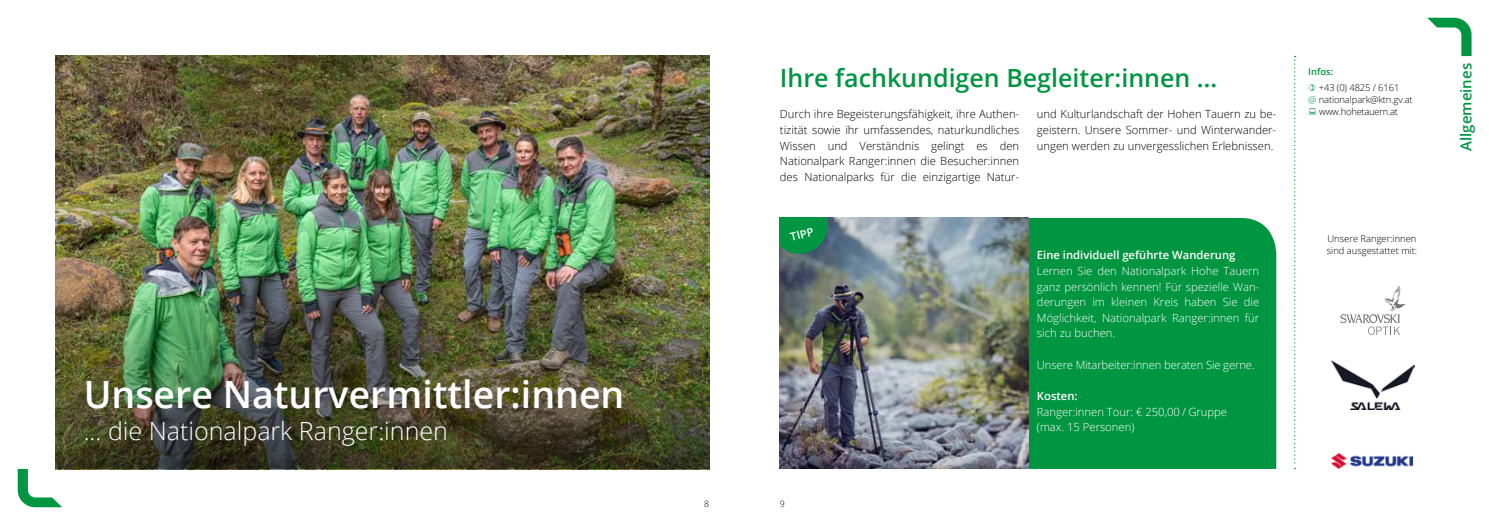
<style>
.page{position:relative;width:1489px;height:525px;background:#fff}
.page>*{position:absolute;margin:0;border:0;box-sizing:border-box;transform-origin:0 0}
.t1{font:600 37.5px "Open Sans";color:#fff}
.t2{font:600 25px "Open Sans";color:#009641}
.t3{font:300 25px "Open Sans";color:#fff}
.t4{font:600 15px "Open Sans";color:#009641}
.t5{font:300 11.25px/15.6px "Open Sans";color:#000;text-align:justify}
.t6{font:300 11.25px/15.6px "Open Sans";color:#fff;text-align:justify}
.t7{font:600 11.25px "Open Sans";color:#fff}
.t8{font:300 9.38px/11.9px "Open Sans";letter-spacing:-.01em;color:#000;text-align:center}
.t9{font:600 9.38px "Open Sans";color:#009641}
.t10{font:300 8.75px "Open Sans";color:#000}
.s1{color:#009641}
</style>
<div class="page">
<svg style="left:18px;top:468px;width:44px;height:39px"></svg>
<svg style="left:1427px;top:18px;width:44px;height:38px"></svg>
<img style="left:56px;top:56px;width:653px;height:413px">
<img style="left:56px;top:126px;width:653px;height:342px">
<div style="left:1028px;top:218px;width:248px;height:250px;background:#009641"></div>
<svg style="left:1294px;top:56px;width:1px;height:413px"></svg>
<img style="left:780px;top:218px;width:248px;height:250px">
<svg style="left:1340px;top:285px;width:64px;height:50px"></svg>
<img style="left:1331px;top:360px;width:83px;height:49px">
<svg style="left:780px;top:218px;width:47px;height:35px;background:#078f46"></svg>
<img style="left:1331px;top:453px;width:81px;height:15px">
<h1 class="t1" style="left:84px;top:368px;width:542px">Unsere Naturvermittler:innen</h1>
<h2 class="t3" style="left:84px;top:414px;width:366px">... die Nationalpark Ranger:innen</h2>
<h2 class="t2" style="left:780px;top:60px;width:439px">Ihre fachkundigen Begleiter:innen …</h2>
<p class="t9" style="left:1307px;top:65px;width:27px">Infos:</p>
<p class="t8" style="left:1307px;top:82px;width:106px">+43 (0) 4825 / 6161<br><span class="s1">@</span> nationalpark@ktn.gv.at</p>
<p class="t5" style="left:780px;top:106px;width:241px">Durch ihre Begeisterungsfähigkeit, ihre Authen-</p>
<p class="t8" style="left:1319px;top:105px;width:80px">www.hohetauern.at</p>
<p class="t5" style="left:780px;top:122px;width:241px">tizität sowie ihr umfassendes, naturkundliches Wissen und Verständnis gelingt es den Nationalpark Ranger:innen die Besucher:innen des Nationalparks für die einzigartige Natur-</p>
<p class="t5" style="left:1036px;top:106px;width:241px">und Kulturlandschaft der Hohen Tauern zu be&shy;geistern. Unsere Sommer- und Winterwander&shy;ungen werden zu unvergesslichen Erlebnissen.</p>
<p class="t7" style="left:788px;top:229px;width:25px;rotate:-14deg">TIPP</p>
<p class="t10" style="left:704px;top:498px;width:6px">8</p>
<p class="t10" style="left:780px;top:498px;width:6px">9</p>
<p class="t7" style="left:1036px;top:247px;width:200px">Eine individuell geführte Wanderung</p>
<p class="t6" style="left:1036px;top:262px;width:224px">Lernen Sie den Nationalpark Hohe Tauern ganz persönlich kennen! Für spezielle Wan&shy;derungen im kleinen Kreis haben Sie die Möglichkeit, Nationalpark Ranger:innen für sich zu buchen.</p>
<p class="t6" style="left:1036px;top:356px;width:219px">Unsere Mitarbeiter:innen beraten Sie gerne.</p>
<p class="t7" style="left:1036px;top:388px;width:42px">Kosten:</p>
<p class="t6" style="left:1036px;top:403px;width:191px">Ranger:innen Tour: € 250,00 / Gruppe (max. 15 Personen)</p>
<p class="t8" style="left:1326px;top:232px;width:92px;text-align:left">Unsere Ranger:innen sind ausgestattet mit:</p>
<h3 class="t4" style="left:1455px;top:151px;width:89px;rotate:-90deg">Allgemeines</h3>
</div>
